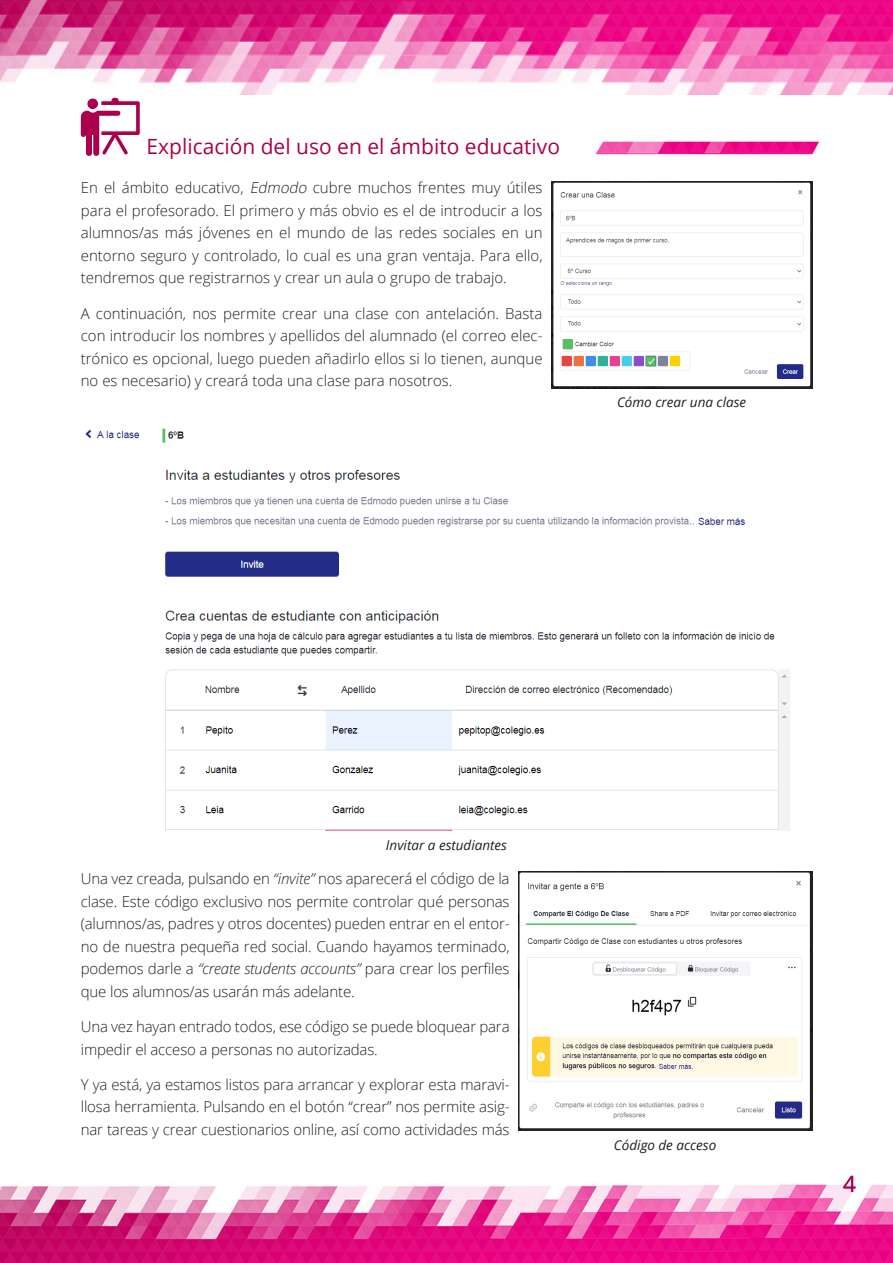
<style>
.page{position:relative;width:893px;height:1263px;background:#fff}
.page>*{position:absolute;margin:0;border:0;box-sizing:border-box;transform-origin:0 0}
.t1{font:22.5px "Open Sans";color:#aa004d}
.t2{font:21px "Open Sans";color:#aa004d}
.base{font:300 15px/22.5px "Open Sans";letter-spacing:-.01em;color:#231f20;text-align:justify}
.pie_de_imagen{font:italic 13.5px "Open Sans";color:#231f20}
.s1{font-style:italic}
</style>
<div class="page">
<img style="left:0;top:1184px;width:847px;height:79px">
<img style="left:847px;top:1184px;width:46px;height:79px">
<img style="left:0;top:0;width:893px;height:94px">
<svg style="left:81px;top:98px;width:59px;height:58px"></svg>
<img style="left:596px;top:142px;width:223px;height:12px">
<img style="left:551px;top:182px;width:261px;height:206px">
<img style="left:85px;top:428px;width:705px;height:403px">
<img style="left:518px;top:871px;width:294px;height:260px">
<p class="t2" style="left:147px;top:132px;width:415px">Explicación del uso en el ámbito educativo</p>
<p class="base" style="left:81px;top:176px;width:463px">En el ámbito educativo, <span class="s1">Edmodo</span> cubre muchos frentes muy útiles para el profesorado. El primero y más obvio es el de introducir a los alumnos/as más jóvenes en el mundo de las redes sociales en un entorno seguro y controlado, lo cual es una gran ventaja. Para ello, tendremos que registrarnos y crear un aula o grupo de trabajo.</p>
<p class="base" style="left:81px;top:301px;width:463px">A continuación, nos permite crear una clase con antelación. Basta con introducir los nombres y apellidos del alumnado (el correo elec&shy;trónico es opcional, luego pueden añadirlo ellos si lo tienen, aunque no es necesario) y creará toda una clase para nosotros.</p>
<p class="pie_de_imagen" style="left:617px;top:393px;width:131px">Cómo crear una clase</p>
<p class="pie_de_imagen" style="left:386px;top:836px;width:123px">Invitar a estudiantes</p>
<p class="base" style="left:81px;top:867px;width:430px">Una vez creada, pulsando en <span class="s1">“invite”</span> nos aparecerá el código de la clase. Este código exclusivo nos permite controlar qué personas (alumnos/as, padres y otros docentes) pueden entrar en el entor&shy;no de nuestra pequeña red social. Cuando hayamos terminado, podemos darle a <span class="s1">“create students accounts”</span> para crear los perfiles que los alumnos/as usarán más adelante.</p>
<p class="base" style="left:81px;top:1015px;width:430px">Una vez hayan entrado todos, ese código se puede bloquear para impedir el acceso a personas no autorizadas.</p>
<p class="base" style="left:81px;top:1073px;width:430px">Y ya está, ya estamos listos para arrancar y explorar esta maravi&shy;llosa herramienta. Pulsando en el botón “crear” nos permite asig&shy;nar tareas y crear cuestionarios online, así como actividades más</p>
<p class="pie_de_imagen" style="left:614px;top:1135px;width:104px">Código de acceso</p>
<h1 class="t1" style="left:843px;top:1168px;width:14px">4</h1>
</div>
